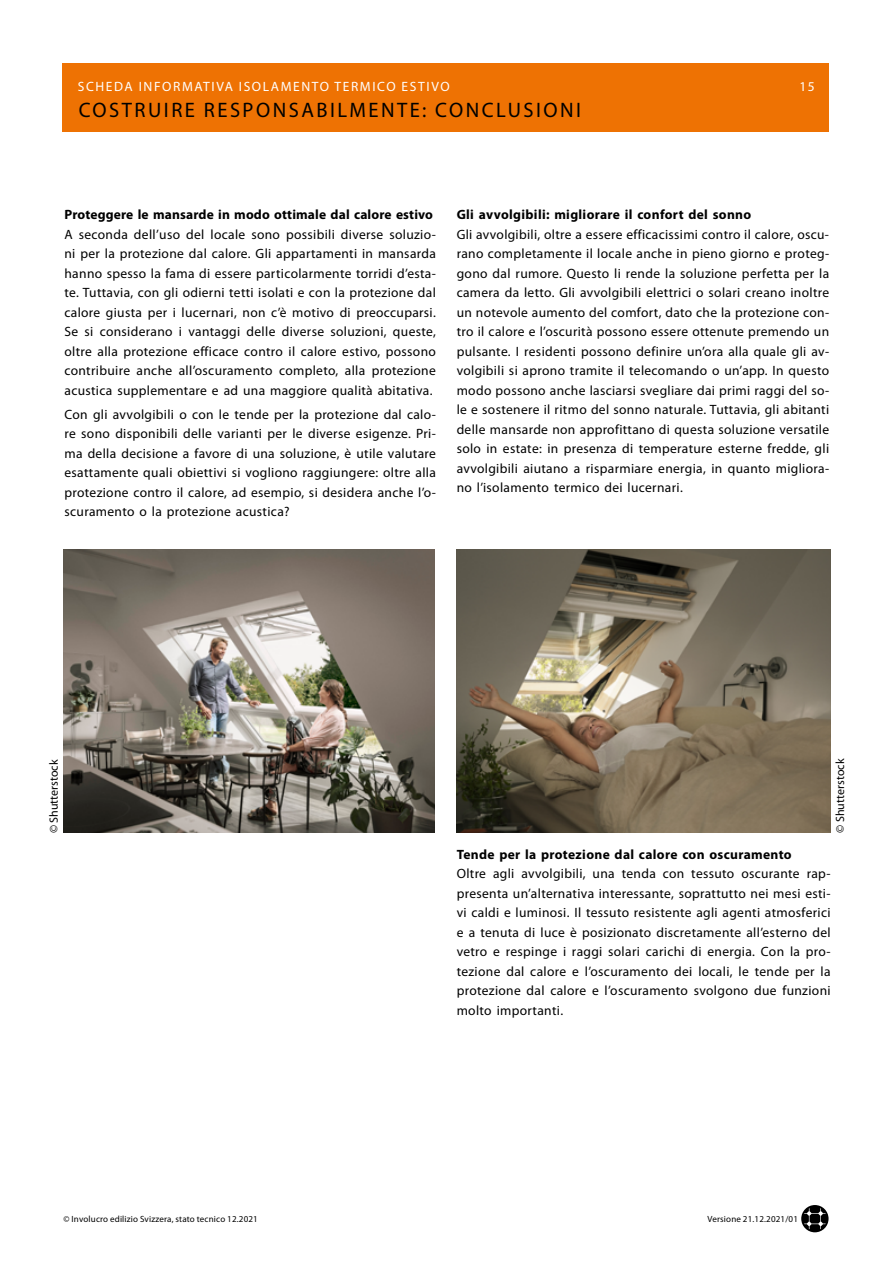
<style>
.page{position:relative;width:893px;height:1263px;background:#fff}
.page>*{position:absolute;margin:0;border:0;box-sizing:border-box;transform-origin:0 0}
.t1{font:21px "Myriad Pro";letter-spacing:.12em;color:#000}
.t2{font:13.5px/19.5px "Myriad Pro";letter-spacing:.025em;color:#000;text-align:justify}
.t3{font:700 13.5px "Myriad Pro";letter-spacing:.025em;color:#000}
.t4{font:13.5px "Myriad Pro";letter-spacing:.12em;color:#fff}
.t5{font:12px "Myriad Pro";color:#000}
.t6{font:9px "Myriad Pro";letter-spacing:.02em;color:#000}
</style>
<div class="page">
<div style="left:62px;top:64px;width:767px;height:68px;background:#ee7203"></div>
<div style="left:801px;top:1205px;width:27px;height:27px;background:#000;border-radius:50%"></div>
<svg style="left:804px;top:1208px;width:22px;height:21px"></svg>
<img style="left:457px;top:549px;width:373px;height:283px">
<img style="left:64px;top:549px;width:371px;height:283px">
<p class="t4" style="left:78px;top:79px;width:374px">SCHEDA INFORMATIVA ISOLAMENTO TERMICO ESTIVO</p>
<p class="t4" style="left:799px;top:79px;width:17px">15</p>
<h1 class="t1" style="left:79px;top:98px;width:504px">COSTRUIRE RESPONSABILMENTE: CONCLUSIONI</h1>
<p class="t3" style="left:64px;top:207px;width:370px">Proteggere le mansarde in modo ottimale dal calore estivo</p>
<p class="t2" style="left:64px;top:225px;width:373px">A seconda dell’uso del locale sono possibili diverse soluzio&shy;ni per la protezione dal calore. Gli appartamenti in mansarda hanno spesso la fama di essere particolarmente torridi d’esta&shy;te. Tuttavia, con gli odierni tetti isolati e con la protezione dal calore giusta per i lucernari, non c’è motivo di preoccuparsi.<br>Se si considerano i vantaggi delle diverse soluzioni, queste, oltre alla protezione efficace contro il calore estivo, possono contribuire anche all’oscuramento completo, alla protezione acustica supplementare e ad una maggiore qualità abitativa.</p>
<p class="t2" style="left:64px;top:405px;width:373px">Con gli avvolgibili o con le tende per la protezione dal calo&shy;re sono disponibili delle varianti per le diverse esigenze. Pri&shy;ma della decisione a favore di una soluzione, è utile valutare esattamente quali obiettivi si vogliono raggiungere: oltre alla protezione contro il calore, ad esempio, si desidera anche l’o&shy;scuramento o la protezione acustica?</p>
<p class="t3" style="left:457px;top:207px;width:296px">Gli avvolgibili: migliorare il confort del sonno</p>
<p class="t2" style="left:457px;top:225px;width:374px">Gli avvolgibili, oltre a essere efficacissimi contro il calore, oscu&shy;rano completamente il locale anche in pieno giorno e proteg&shy;gono dal rumore. Questo li rende la soluzione perfetta per la camera da letto. Gli avvolgibili elettrici o solari creano inoltre un notevole aumento del comfort, dato che la protezione con&shy;tro il calore e l’oscurità possono essere ottenute premendo un pulsante. I residenti possono definire un’ora alla quale gli av&shy;volgibili si aprono tramite il telecomando o un’app. In questo modo possono anche lasciarsi svegliare dai primi raggi del so&shy;le e sostenere il ritmo del sonno naturale. Tuttavia, gli abitanti delle mansarde non approfittano di questa soluzione versatile solo in estate: in presenza di temperature esterne fredde, gli avvolgibili aiutano a risparmiare energia, in quanto migliora&shy;no l’isolamento termico dei lucernari.</p>
<p class="t5" style="left:47px;top:833px;width:76px;rotate:-90deg">© Shutterstock</p>
<p class="t5" style="left:834px;top:833px;width:76px;rotate:-90deg">© Shutterstock</p>
<p class="t3" style="left:457px;top:846px;width:337px">Tende per la protezione dal calore con oscuramento</p>
<p class="t2" style="left:457px;top:864px;width:375px">Oltre agli avvolgibili, una tenda con tessuto oscurante rap&shy;presenta un’alternativa interessante, soprattutto nei mesi esti&shy;vi caldi e luminosi. Il tessuto resistente agli agenti atmosferici e a tenuta di luce è posizionato discretamente all’esterno del vetro e respinge i raggi solari carichi di energia. Con la pro&shy;tezione dal calore e l’oscuramento dei locali, le tende per la protezione dal calore e l’oscuramento svolgono due funzioni molto importanti.</p>
<p class="t6" style="left:64px;top:1213px;width:196px">© Involucro edilizio Svizzera, stato tecnico 12.2021</p>
<p class="t6" style="left:707px;top:1213px;width:92px">Versione 21.12.2021/01</p>
</div>
